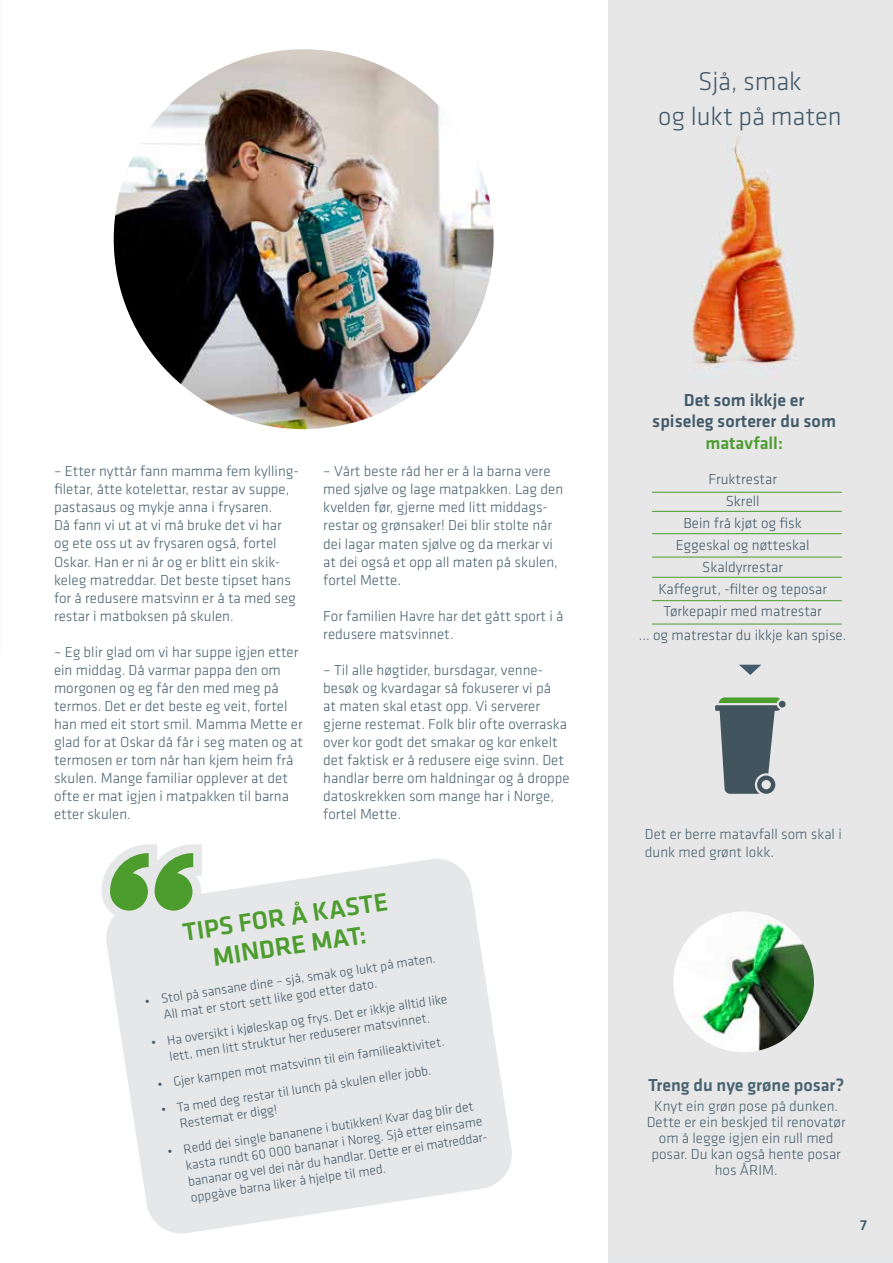
<style>
.page{position:relative;width:893px;height:1263px;background:#fff}
.page>*{position:absolute;margin:0;border:0;box-sizing:border-box;transform-origin:0 0}
.t1{font:300 26.7px/34.5px "Klavika Basic";letter-spacing:-.005em;color:#425a69;text-align:center}
.t2{font:500 26.1px/29.2px "Klavika Basic";color:#4c9c2e;text-align:center}
.t3{font:500 18px/21.6px "Klavika Basic";color:#425a69;text-align:center}
.t4{font:500 18px "Klavika Basic";color:#48626f}
.t5{font:500 18px "Klavika Basic";color:#4c9c2e}
.t6{font:300 15px/18px "Klavika Basic";color:#48626f}
.t7{font:300 15px/22px "Klavika Basic";color:#425a69;text-align:center}
.t8{font:500 15px "Klavika Basic";color:#425a69}
.t9{font:300 13.5px/16.4px "Klavika Basic";color:#425a69}
</style>
<div class="page">
<div style="left:608px;top:0;width:285px;height:1260px;background:#e7e7e8"></div>
<div style="left:779px;top:701px;width:7px;height:6px;background:#42545e;border-radius:50%"></div>
<svg style="left:715px;top:697px;width:65px;height:97px;background:#6d7e7f"></svg>
<img style="left:673px;top:912px;width:141px;height:140px;border-radius:70px">
<svg style="left:739px;top:665px;width:22px;height:10px"></svg>
<hr style="left:652px;top:492px;width:190px;height:1px;background:#4c9c2e">
<hr style="left:652px;top:511px;width:190px;height:1px;background:#4c9c2e">
<hr style="left:652px;top:533px;width:190px;height:1px;background:#4c9c2e">
<hr style="left:652px;top:557px;width:190px;height:1px;background:#4c9c2e">
<hr style="left:652px;top:577px;width:190px;height:1px;background:#4c9c2e">
<hr style="left:652px;top:600px;width:190px;height:1px;background:#4c9c2e">
<hr style="left:652px;top:624px;width:190px;height:1px;background:#4c9c2e">
<svg style="left:106px;top:859px;width:406px;height:375px"></svg>
<svg style="left:101px;top:844px;width:101px;height:75px;background:#a8ca9d"></svg>
<img style="left:114px;top:49px;width:380px;height:380px;border-radius:190px">
<h1 class="t1" style="left:658px;top:64px;width:185px">Sjå, smak<br>og lukt på maten</h1>
<p class="t6" style="left:54px;top:462px;width:246px">– Etter nyttår fann mamma fem kylling&shy;filetar, åtte kotelettar, restar av suppe, pastasaus og mykje anna i frysaren.<br>Då fann vi ut at vi må bruke det vi har og ete oss ut av frysaren også, fortel Oskar. Han er ni år og er blitt ein skik&shy;keleg matreddar. Det beste tipset hans for å redusere matsvinn er å ta med seg restar i matboksen på skulen.</p>
<p class="t6" style="left:54px;top:642px;width:251px">– Eg blir glad om vi har suppe igjen etter ein middag. Då varmar pappa den om morgonen og eg får den med meg på termos. Det er det beste eg veit, fortel han med eit stort smil. Mamma Mette er glad for at Oskar då får i seg maten og at termosen er tom når han kjem heim frå skulen. Mange familiar opplever at det ofte er mat igjen i matpakken til barna etter skulen.</p>
<p class="t6" style="left:323px;top:462px;width:241px">– Vårt beste råd her er å la barna vere med sjølve og lage matpakken. Lag den kvelden før, gjerne med litt middags&shy;restar og grønsaker! Dei blir stolte når dei lagar maten sjølve og da merkar vi at dei også et opp all maten på skulen, fortel Mette.</p>
<p class="t6" style="left:323px;top:606px;width:242px">For familien Havre har det gått sport i å redusere matsvinnet.</p>
<p class="t6" style="left:323px;top:660px;width:248px">– Til alle høgtider, bursdagar, venne&shy;besøk og kvardagar så fokuserer vi på<br>at maten skal etast opp. Vi serverer gjerne restemat. Folk blir ofte overraska over kor godt det smakar og kor enkelt det faktisk er å redusere eige svinn. Det handlar berre om haldningar og å droppe datoskrekken som mange har i Norge, fortel Mette.</p>
<h2 class="t2" style="left:180px;top:918px;width:209px;rotate:-9deg">TIPS FOR Å KASTE<br>MINDRE MAT:</h2>
<p class="t9" style="left:160px;top:989px;width:279px;text-indent:-16px;rotate:-8deg">• Stol på sansane dine – sjå, smak og lukt på maten.<br>All mat er stort sett like god etter dato.</p>
<p class="t9" style="left:150px;top:1033px;width:301px;text-align:center;rotate:-8deg">• Ha oversikt i kjøleskap og frys. Det er ikkje alltid like lett, men litt struktur her reduserer matsvinnet.</p>
<p class="t9" style="left:156px;top:1075px;width:292px;rotate:-8deg">• Gjer kampen mot matsvinn til ein familieaktivitet.</p>
<p class="t9" style="left:176px;top:1098px;width:258px;line-height:17px;text-indent:-16px;rotate:-8deg">• Ta med deg restar til lunch på skulen eller jobb.<br>Restemat er digg!</p>
<p class="t9" style="left:182px;top:1139px;width:306px;text-indent:-16px;rotate:-8deg">• Redd dei single bananene i butikken! Kvar dag blir det kasta rundt 60 000 bananar i Noreg. Sjå etter einsame bananar og vel dei når du handlar. Dette er ei matreddar&shy;oppgåve barna liker å hjelpe til med.</p>
<p class="t3" style="left:652px;top:389px;width:185px">Det som ikkje er spiseleg sorterer du som</p>
<p class="t5" style="left:705px;top:431px;width:79px">matavfall:</p>
<p class="t7" style="left:658px;top:467px;width:170px">Fruktrestar<br>Skrell<br>Bein frå kjøt og fisk<br>Eggeskal og nøtteskal<br>Skaldyrrestar<br>Kaffegrut, -filter og teposar<br>Tørkepapir med matrestar</p>
<p class="t7" style="left:639px;top:624px;width:209px">... og matrestar du ikkje kan spise.</p>
<p class="t6" style="left:645px;top:825px;width:198px">Det er berre matavfall som skal i dunk med grønt lokk.</p>
<p class="t4" style="left:648px;top:1073px;width:198px">Treng du nye grøne posar?</p>
<p class="t6" style="left:647px;top:1098px;width:200px;line-height:16px;text-align:center">Knyt ein grøn pose på dunken.<br>Dette er ein beskjed til renovatør om å legge igjen ein rull med posar. Du kan også hente posar hos ÅRIM.</p>
<p class="t8" style="left:860px;top:1215px;width:8px">7</p>
</div>
